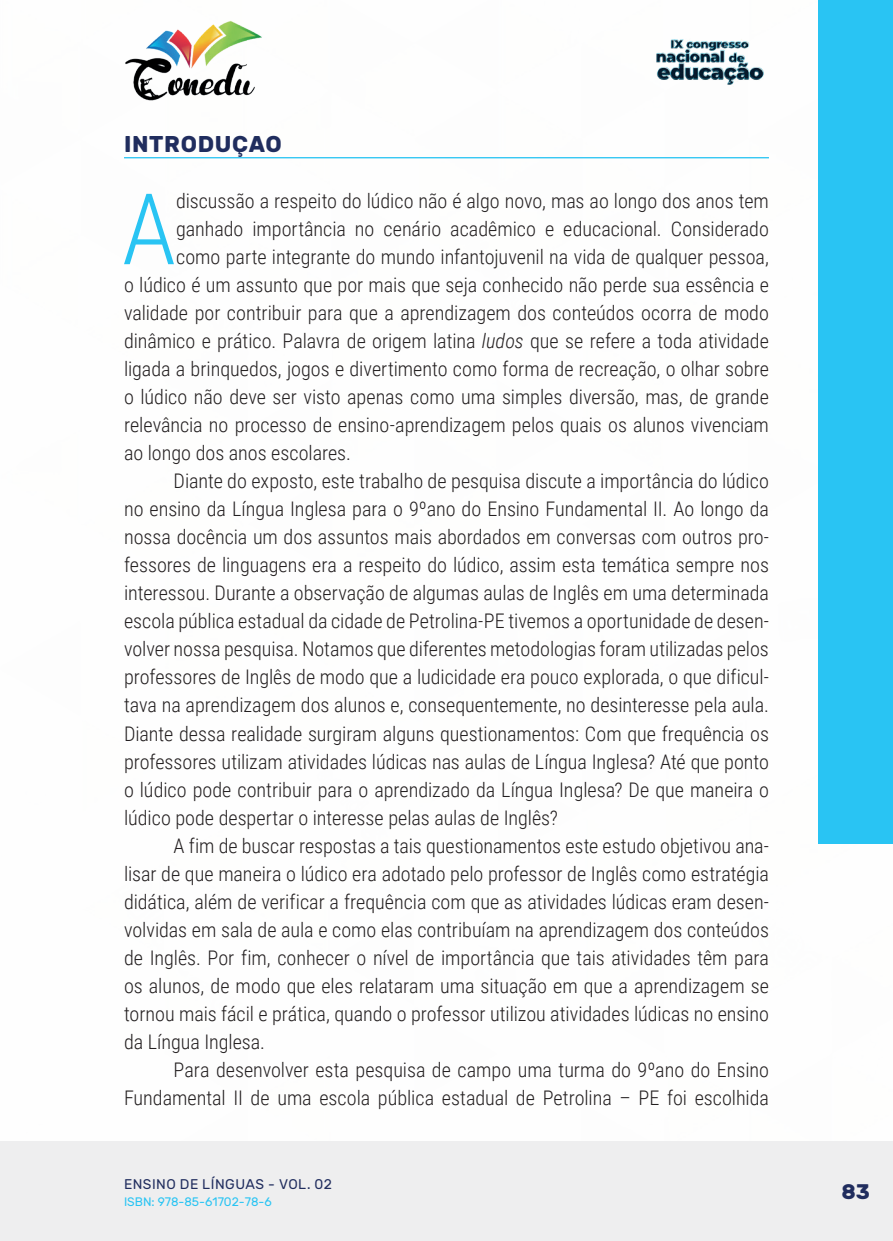
<style>
.page{position:relative;width:893px;height:1241px;background:#fff}
.page>*{position:absolute;margin:0;border:0;box-sizing:border-box;transform-origin:0 0}
._8_CAPITULAR{font:300 98.88px "Roboto Condensed";color:#29c4f3}
._7_INTRODUCAO{font:700 22.75px "Rubik";letter-spacing:.03em;color:#202d5e}
.t1{font:700 21px "Rubik";color:#202d5e}
._9_CORPO{font:300 20.12px/28px "Roboto Condensed";color:#231f20;text-align:justify}
._8_CAPITULAR-2{font:300 20.12px "Roboto Condensed";color:#231f20}
.t2{font:14px "Rubik";letter-spacing:.035em;color:#202d5e}
.t3{font:12.25px "Rubik";color:#29c4f3}
.s1{font-style:italic}
</style>
<div class="page">
<div style="left:0;top:1141px;width:893px;height:99px;background:#eeeeef"></div>
<div style="left:819px;top:0;width:74px;height:843px;background:#29c4f3"></div>
<img style="left:125px;top:20px;width:137px;height:81px">
<img style="left:656px;top:39px;width:108px;height:46px">
<hr style="left:124px;top:157px;width:645px;height:1px;background:#29c4f3">
<p class="_7_INTRODUCAO" style="left:124px;top:131px;width:159px">INTRODUÇAO</p>
<p class="_8_CAPITULAR" style="left:122px;top:160px;width:56px">A</p>
<p class="_8_CAPITULAR-2" style="left:176px;top:187px;width:594px">discussão a respeito do lúdico não é algo novo, mas ao longo dos anos tem</p>
<p class="_8_CAPITULAR-2" style="left:176px;top:215px;width:594px">ganhado importância no cenário acadêmico e educacional. Considerado</p>
<p class="_8_CAPITULAR-2" style="left:176px;top:243px;width:594px">como parte integrante do mundo infantojuvenil na vida de qualquer pessoa,</p>
<p class="_8_CAPITULAR-2" style="left:124px;top:271px;width:646px">o lúdico é um assunto que por mais que seja conhecido não perde sua essência e</p>
<p class="_8_CAPITULAR-2" style="left:124px;top:299px;width:646px">validade por contribuir para que a aprendizagem dos conteúdos ocorra de modo</p>
<p class="_8_CAPITULAR-2" style="left:124px;top:327px;width:646px">dinâmico e prático. Palavra de or igem latina <span class="s1">ludos</span> que se refere a toda atividade</p>
<p class="_8_CAPITULAR-2" style="left:124px;top:355px;width:646px">ligada a brinquedos, jogos e divertimento como forma de recreação, o olhar sobre</p>
<p class="_8_CAPITULAR-2" style="left:124px;top:383px;width:646px">o lúdico não deve ser visto apenas como uma simples diversão, mas, de grande</p>
<p class="_8_CAPITULAR-2" style="left:124px;top:411px;width:646px">relevância no processo de ensino-aprendizagem pelos quais os alunos vivenciam</p>
<p class="_8_CAPITULAR-2" style="left:124px;top:439px;width:228px">ao longo dos anos escolares.</p>
<p class="_9_CORPO" style="left:124px;top:466px;width:647px;text-indent:50px">Diante do exposto, este trabalho de pesquisa discute a importância do lúdico no ensino da Língua Inglesa para o 9ºano do Ensino Fundamental II. Ao longo da nossa docência um dos assuntos mais abordados em conversas com outros pro&shy;fessores de linguagens era a respeito do lúdico, assim esta temática sempre nos interessou. Durante a observação de algumas aulas de Inglês em uma determinada escola pública estadual da cidade de Petrolina-PE tivemos a oportunidade de desen&shy;volver nossa pesquisa. Notamos que diferentes metodologias foram utilizadas pelos professores de Inglês de modo que a ludicidade era pouco explorada, o que dificul&shy;tava na aprendizagem dos alunos e, consequentemente, no desinteresse pela aula.<br>Diante dessa realidade surgiram alguns questionamentos: Com que frequência os professores utilizam atividades lúdicas nas aulas de Língua Inglesa? Até que ponto o lúdico pode contribuir para o aprendizado da Língua Inglesa? De que maneira o lúdico pode despertar o interesse pelas aulas de Inglês?</p>
<p class="_9_CORPO" style="left:124px;top:830px;width:646px;text-indent:50px">A fim de buscar respostas a tais questionamentos este estudo objetivou ana&shy;lisar de que maneira o lúdico era adotado pelo professor de Inglês como estratégia didática, além de verificar a frequência com que as atividades lúdicas eram desen&shy;volvidas em sala de aula e como elas contribuíam na aprendizagem dos conteúdos de Inglês. Por fim, conhecer o nível de importância que tais atividades têm para os alunos, de modo que eles relataram uma situação em que a aprendizagem se tornou mais fácil e prática, quando o professor utilizou atividades lúdicas no ensino da Língua Inglesa.</p>
<p class="_9_CORPO" style="left:124px;top:1054px;width:646px;text-align:right">Para desenvolver esta pesquisa de campo uma turma do 9ºano do Ensino<br>Fundamental II de uma escola pública estadual de Petrolina – PE foi escolhida</p>
<p class="t2" style="left:124px;top:1175px;width:209px">ENSINO DE LÍNGUAS - VOL. 02</p>
<p class="t3" style="left:124px;top:1194px;width:149px">ISBN: 978-85-61702-78-6</p>
<p class="t1" style="left:841px;top:1179px;width:30px">83</p>
</div>
